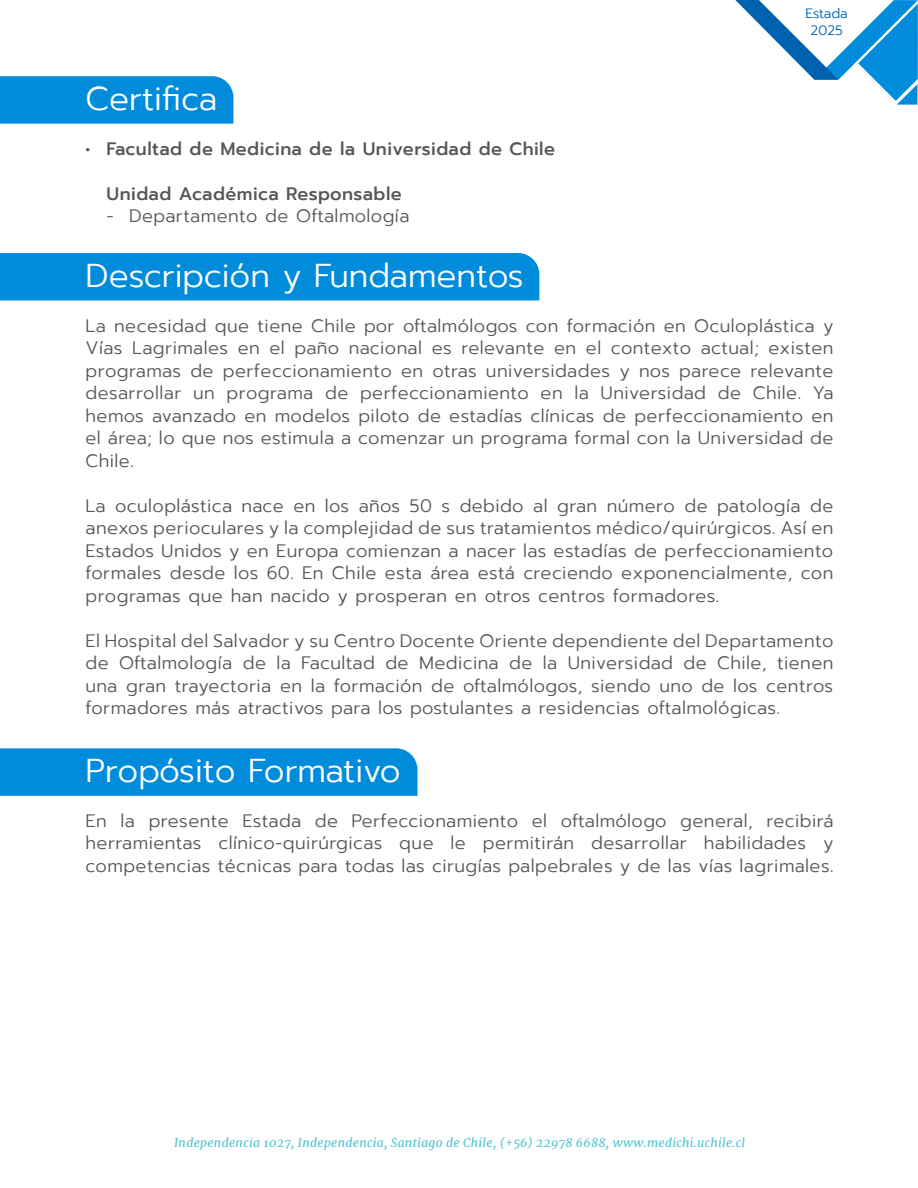
<style>
.page{position:relative;width:918px;height:1188px;background:#fff}
.page>*{position:absolute;margin:0;border:0;box-sizing:border-box;transform-origin:0 0}
.t1{font:300 33px "Prompt";color:#fff}
.t2{font:300 18px/22.5px "Prompt";letter-spacing:.025em;color:#575756;text-align:justify}
.t3{font:500 18px "Prompt";letter-spacing:.025em;color:#575756}
.t4{font:300 13.5px/16.2px "Prompt";letter-spacing:-.01em;color:#0061b0;text-align:center}
.t5{font:italic 12px "Merriweather";letter-spacing:.025em;color:#00a9c2}
</style>
<div class="page">
<svg style="left:735px;top:0;width:183px;height:105px"></svg>
<div style="left:0;top:748px;width:417px;height:48px;background:#008cdb"></div>
<div style="left:0;top:76px;width:233px;height:48px;background:#008cdb"></div>
<div style="left:0;top:253px;width:539px;height:47px;background:#008cdb"></div>
<p class="t4" style="left:806px;top:6px;width:44px">Estada<br>2025</p>
<h1 class="t1" style="left:86px;top:75px;width:133px">Certifica</h1>
<p class="t3" style="left:86px;top:136px;width:471px">• Facultad de Medicina de la Universidad de Chile</p>
<p class="t3" style="left:107px;top:181px;width:297px">Unidad Académica Responsable</p>
<p class="t2" style="left:107px;top:205px;width:304px">- Departamento de Oftalmología</p>
<h1 class="t1" style="left:86px;top:252px;width:440px">Descripción y Fundamentos</h1>
<p class="t2" style="left:85px;top:314px;width:750px">La necesidad que tiene Chile por oftalmólogos con formación en Oculoplástica y Vías Lagrimales en el paño nacional es relevante en el contexto actual; existen programas de perfeccionamiento en otras universidades y nos parece relevante desarrollar un programa de perfeccionamiento en la Universidad de Chile. Ya hemos avanzado en modelos piloto de estadías clínicas de perfeccionamiento en el área; lo que nos estimula a comenzar un programa formal con la Universidad de Chile.</p>
<p class="t2" style="left:85px;top:494px;width:749px">La oculoplástica nace en los años 50 s debido al gran número de patología de anexos perioculares y la complejidad de sus tratamientos médico/quirúrgicos. Así en Estados Unidos y en Europa comienzan a nacer las estadías de perfeccionamiento formales desde los 60. En Chile esta área está creciendo exponencialmente, con programas que han nacido y prosperan en otros centros formadores.</p>
<p class="t2" style="left:85px;top:629px;width:750px">El Hospital del Salvador y su Centro Docente Oriente dependiente del Departamento de Oftalmología de la Facultad de Medicina de la Universidad de Chile, tienen una gran trayectoria en la formación de oftalmólogos, siendo uno de los centros formadores más atractivos para los postulantes a residencias oftalmológicas.</p>
<h1 class="t1" style="left:86px;top:747px;width:317px">Propósito Formativo</h1>
<p class="t2" style="left:86px;top:809px;width:749px">En la presente Estada de Perfeccionamiento el oftalmólogo general, recibirá herramientas clínico-quirúrgicas que le permitirán desarrollar habilidades y competencias técnicas para todas las cirugías palpebrales y de las vías lagrimales.</p>
<p class="t5" style="left:174px;top:1134px;width:572px">Independencia 1027, Independencia, Santiago de Chile, (+56) 22978 6688, www.medichi.uchile.cl</p>
</div>
